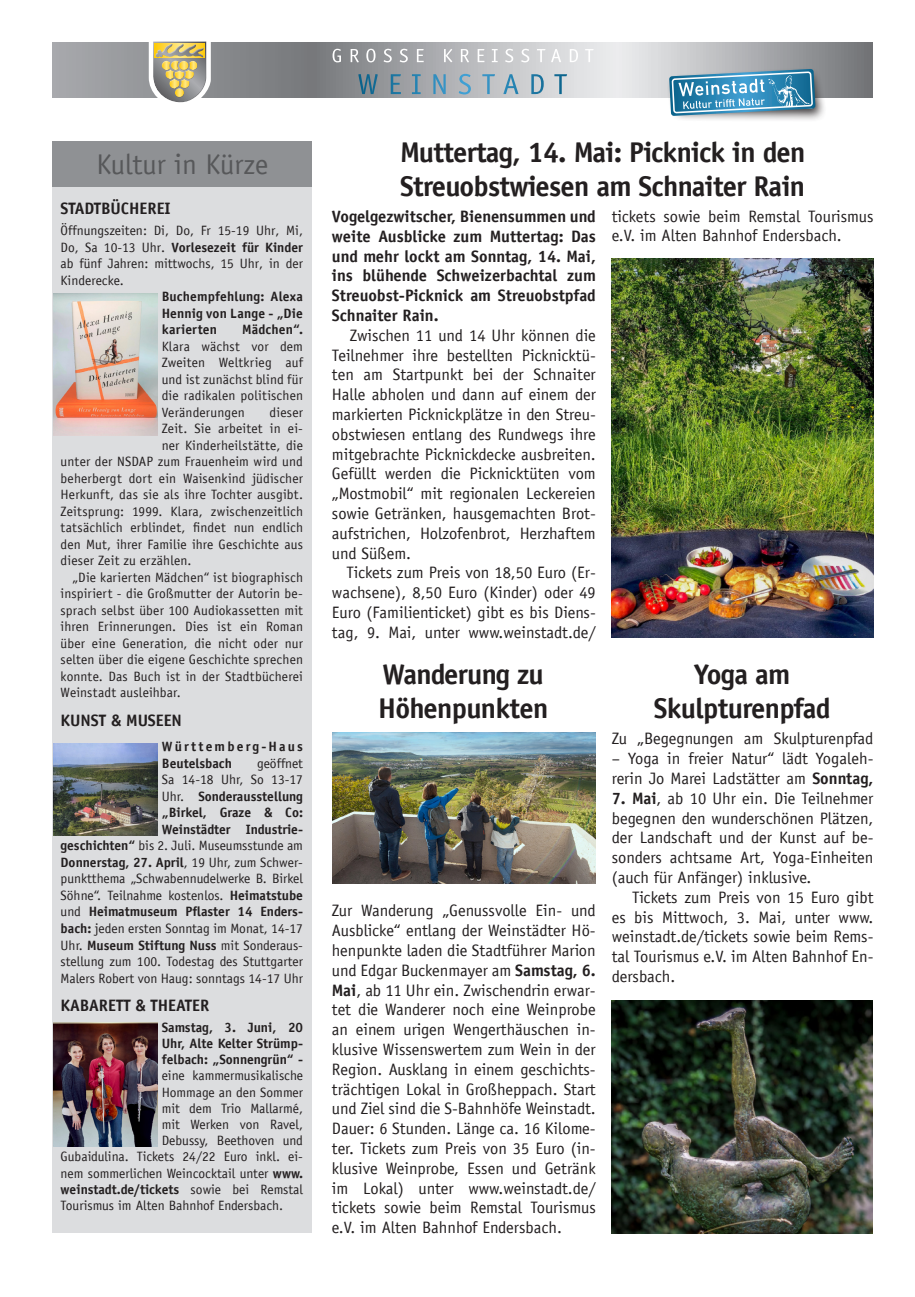
<style>
.page{position:relative;width:915px;height:1297px;background:#fff}
.page>*{position:absolute;margin:0;border:0;box-sizing:border-box;transform-origin:0 0}
.t1{font:700 28.5px "Officina Sans LT";letter-spacing:-.025em;color:#231f20}
.t2{font:28.5px "Officina Sans LT";color:#57585a}
.t3{font:16.5px/19.8px "Officina Sans LT";color:#231f20;text-align:justify}
.t4{font:700 16.5px/19.8px "Officina Sans LT";color:#231f20;text-align:justify}
.t5{font:13.5px/16.5px "Officina Sans LT";color:#231f20;text-align:justify}
.t6{font:700 13.5px/16.5px "Officina Sans LT";color:#231f20;text-align:justify}
.t7{font:700 13.5px/16.5px "Officina Sans LT";letter-spacing:.145em;color:#231f20}
.s1{font-weight:700}
.s2{font-weight:400}
</style>
<div class="page">
<svg style="left:52px;top:43px;width:820px;height:55px;background:#a3a4a7"></svg>
<svg style="left:332px;top:49px;width:261px;height:13px;background:#c3c4c6"></svg>
<svg style="left:358px;top:74px;width:209px;height:20px;background:#95aab6"></svg>
<svg style="left:149px;top:41px;width:62px;height:62px"></svg>
<div style="left:175px;top:87px;width:10px;height:8px;background:#fff;opacity:.75"></div>
<div style="left:175px;top:89px;width:10px;height:9px;background:#231f20;opacity:.75"></div>
<div style="left:666px;top:67px;width:160px;height:55px;background:#231f20;opacity:.9"></div>
<svg style="left:669px;top:42px;width:146px;height:80px;background:#8aadbf"></svg>
<div style="left:52px;top:146px;width:259px;height:1087px;background:#dcdddf"></div>
<div style="left:53px;top:141px;width:259px;height:46px;background:#8f9194"></div>
<img style="left:53px;top:1023px;width:104px;height:123px">
<img style="left:53px;top:293px;width:104px;height:143px">
<img style="left:332px;top:732px;width:263px;height:151px">
<img style="left:611px;top:259px;width:262px;height:379px">
<img style="left:611px;top:1000px;width:260px;height:233px">
<img style="left:53px;top:743px;width:105px;height:93px">
<p class="t2" style="left:96px;top:148px;width:173px">Kultur in Kürze</p>
<p class="t4" style="left:61px;top:199px;width:112px">STADTBÜCHEREI</p>
<p class="t5" style="left:61px;top:223px;width:244px">Öffnungszeiten: Di, Do, Fr 15-19 Uhr, Mi, Do, Sa 10-13 Uhr. <span class="s1">Vorlesezeit für Kinder </span>ab fünf Jahren: mittwochs, 15 Uhr, in der Kinderecke.</p>
<p class="t6" style="left:162px;top:288px;width:143px">Buchempfehlung: Alexa Hennig von Lange - „Die karierten</p>
<p class="t5" style="left:162px;top:322px;width:143px;text-indent:80px"><span class="s1">Mädchen“.<br></span>Klara wächst vor dem Zweiten Weltkrieg auf und ist zunächst blind für die radikalen politischen Veränderungen</p>
<p class="t5" style="left:269px;top:404px;width:35px">dieser</p>
<p class="t5" style="left:162px;top:421px;width:143px">Zeit. Sie arbeitet in ei-</p>
<p class="t5" style="left:162px;top:437px;width:143px">ner Kinderheilstätte, die</p>
<p class="t5" style="left:61px;top:454px;width:244px">unter der NSDAP zum Frauenheim wird und</p>
<p class="t5" style="left:61px;top:470px;width:244px">beherbergt dort ein Waisenkind jüdischer</p>
<p class="t5" style="left:61px;top:487px;width:244px">Herkunft, das sie als ihre Tochter ausgibt.</p>
<p class="t5" style="left:61px;top:503px;width:244px">Zeitsprung: 1999. Klara, zwischenzeitlich</p>
<p class="t5" style="left:61px;top:520px;width:244px">tatsächlich erblindet, findet nun endlich</p>
<p class="t5" style="left:61px;top:536px;width:244px">den Mut, ihrer Familie ihre Geschichte aus</p>
<p class="t5" style="left:61px;top:553px;width:132px">dieser Zeit zu erzählen.</p>
<p class="t5" style="left:61px;top:569px;width:244px;text-indent:12px">„Die karierten Mädchen“ ist biographisch inspiriert - die Großmutter der Autorin be&shy;sprach selbst über 100 Audiokassetten mit ihren Erinnerungen. Dies ist ein Roman über eine Generation, die nicht oder nur selten über die eigene Geschichte sprechen konnte. Das Buch ist in der Stadtbücherei Weinstadt ausleihbar.</p>
<p class="t4" style="left:61px;top:710px;width:123px">KUNST &amp; MUSEEN</p>
<p class="t7" style="left:162px;top:738px;width:143px">Württemberg-Haus<br>Beutelsbach</p>
<p class="t5" style="left:61px;top:755px;width:244px;text-align:right">geöffnet<br>Sa 14-18 Uhr, So 13-17<br>Uhr. <span class="s1">Sonderausstellung<br>„Birkel, Graze &amp; Co:<br>Weinstädter Industrie-<br>geschichten“</span> bis 2. Juli. Museumsstunde am <span class="s1">Donnerstag, 27. April</span>, 19 Uhr, zum Schwer&shy;punktthema „Schwabennudelwerke B. Birkel Söhne“. Teilnahme kostenlos. <span class="s1">Heimatstube </span>und <span class="s1">Heimatmuseum Pflaster 14 Enders&shy;bach:</span> jeden ersten Sonntag im Monat, 14-17<br>Uhr. <span class="s1">Museum Stiftung Nuss</span> mit Sonderaus&shy;stellung zum 100. Todestag des Stuttgarter Malers Robert von Haug: sonntags 14-17 Uhr</p>
<p class="t4" style="left:61px;top:995px;width:150px">KABARETT &amp; THEATER</p>
<p class="t6" style="left:162px;top:1019px;width:143px">Samstag, 3. Juni, 20</p>
<p class="t6" style="left:162px;top:1035px;width:143px">Uhr, Alte Kelter Strümp-</p>
<p class="t6" style="left:162px;top:1051px;width:143px">felbach: „Sonnengrün“ -</p>
<p class="t5" style="left:162px;top:1067px;width:143px">eine kammermusikalische</p>
<p class="t5" style="left:162px;top:1084px;width:143px">Hommage an den Sommer</p>
<p class="t5" style="left:162px;top:1100px;width:143px">mit dem Trio Mallarmé,</p>
<p class="t5" style="left:162px;top:1116px;width:143px">mit Werken von Ravel,</p>
<p class="t5" style="left:162px;top:1132px;width:143px">Debussy, Beethoven und</p>
<p class="t5" style="left:61px;top:1148px;width:244px">Gubaidulina. Tickets 24/22 Euro inkl. ei-</p>
<p class="t5" style="left:61px;top:1165px;width:244px">nem sommerlichen Weincocktail unter <span class="s1">www.</span></p>
<p class="t6" style="left:61px;top:1181px;width:244px">weinstadt.de/tickets <span class="s2">sowie bei Remstal</span></p>
<p class="t5" style="left:61px;top:1197px;width:224px">Tourismus im Alten Bahnhof Endersbach.</p>
<p class="t1" style="left:400px;top:134px;width:406px">Muttertag, 14. Mai: Picknick in den</p>
<p class="t1" style="left:400px;top:168px;width:406px">Streuobstwiesen am Schnaiter Rain</p>
<p class="t4" style="left:332px;top:206px;width:265px">Vogelgezwitscher, Bienensummen und weite Ausblicke zum Muttertag: Das und mehr lockt am Sonntag, 14. Mai, ins blühende Schweizerbachtal zum Streuobst-Picknick am Streuobstpfad Schnaiter Rain.</p>
<p class="t3" style="left:332px;top:325px;width:265px;text-indent:18px">Zwischen 11 und 14 Uhr können die Teilnehmer ihre bestellten Picknicktü&shy;ten am Startpunkt bei der Schnaiter Halle abholen und dann auf einem der markierten Picknickplätze in den Streu&shy;obstwiesen entlang des Rundwegs ihre mitgebrachte Picknickdecke ausbreiten.<br>Gefüllt werden die Picknicktüten vom „Mostmobil“ mit regionalen Leckereien sowie Getränken, hausgemachten Brot&shy;aufstrichen, Holzofenbrot, Herzhaftem und Süßem.</p>
<p class="t3" style="left:332px;top:563px;width:265px;text-indent:15px">Tickets zum Preis von 18,50 Euro (Er&shy;wachsene), 8,50 Euro (Kinder) oder 49<br>Euro (Familienticket) gibt es bis Diens&shy;tag, 9. Mai, unter www.weinstadt.de/</p>
<p class="t1" style="left:382px;top:657px;width:163px">Wanderung zu</p>
<p class="t1" style="left:378px;top:691px;width:172px">Höhenpunkten</p>
<p class="t3" style="left:332px;top:901px;width:265px">Zur Wanderung „Genussvolle Ein- und Ausblicke“ entlang der Weinstädter Hö&shy;henpunkte laden die Stadtführer Marion und Edgar Buckenmayer am <span class="s1">Samstag, 6.<br>Mai</span>, ab 11 Uhr ein. Zwischendrin erwar&shy;tet die Wanderer noch eine Weinprobe an einem urigen Wengerthäuschen in&shy;klusive Wissenswertem zum Wein in der Region. Ausklang in einem geschichts&shy;trächtigen Lokal in Großheppach. Start und Ziel sind die S-Bahnhöfe Weinstadt.</p>
<p class="t3" style="left:332px;top:1119px;width:265px">Dauer: 6 Stunden. Länge ca. 16 Kilome&shy;ter. Tickets zum Preis von 35 Euro (in&shy;klusive Weinprobe, Essen und Getränk im Lokal) unter www.weinstadt.de/ tickets sowie beim Remstal Tourismus e.V. im Alten Bahnhof Endersbach.</p>
<p class="t3" style="left:611px;top:206px;width:263px">tickets sowie beim Remstal Tourismus e.V. im Alten Bahnhof Endersbach.</p>
<p class="t1" style="left:694px;top:657px;width:98px">Yoga am</p>
<p class="t1" style="left:653px;top:691px;width:178px">Skulpturenpfad</p>
<p class="t3" style="left:611px;top:729px;width:263px">Zu „Begegnungen am Skulpturenpfad</p>
<p class="t3" style="left:611px;top:749px;width:263px">– Yoga in freier Natur“ lädt Yogaleh&shy;rerin Jo Marei Ladstätter am <span class="s1">Sonntag,</span></p>
<p class="t3" style="left:611px;top:788px;width:263px"><span class="s1">7. Mai</span>, ab 10 Uhr ein. Die Teilnehmer begegnen den wunderschönen Plätzen, der Landschaft und der Kunst auf be&shy;sonders achtsame Art, Yoga-Einheiten (auch für Anfänger) inklusive.</p>
<p class="t3" style="left:611px;top:887px;width:263px;text-indent:20px">Tickets zum Preis von 15 Euro gibt es bis Mittwoch, 3. Mai, unter www. weinstadt.de/tickets sowie beim Rems&shy;tal Tourismus e.V. im Alten Bahnhof En&shy;dersbach.</p>
</div>
